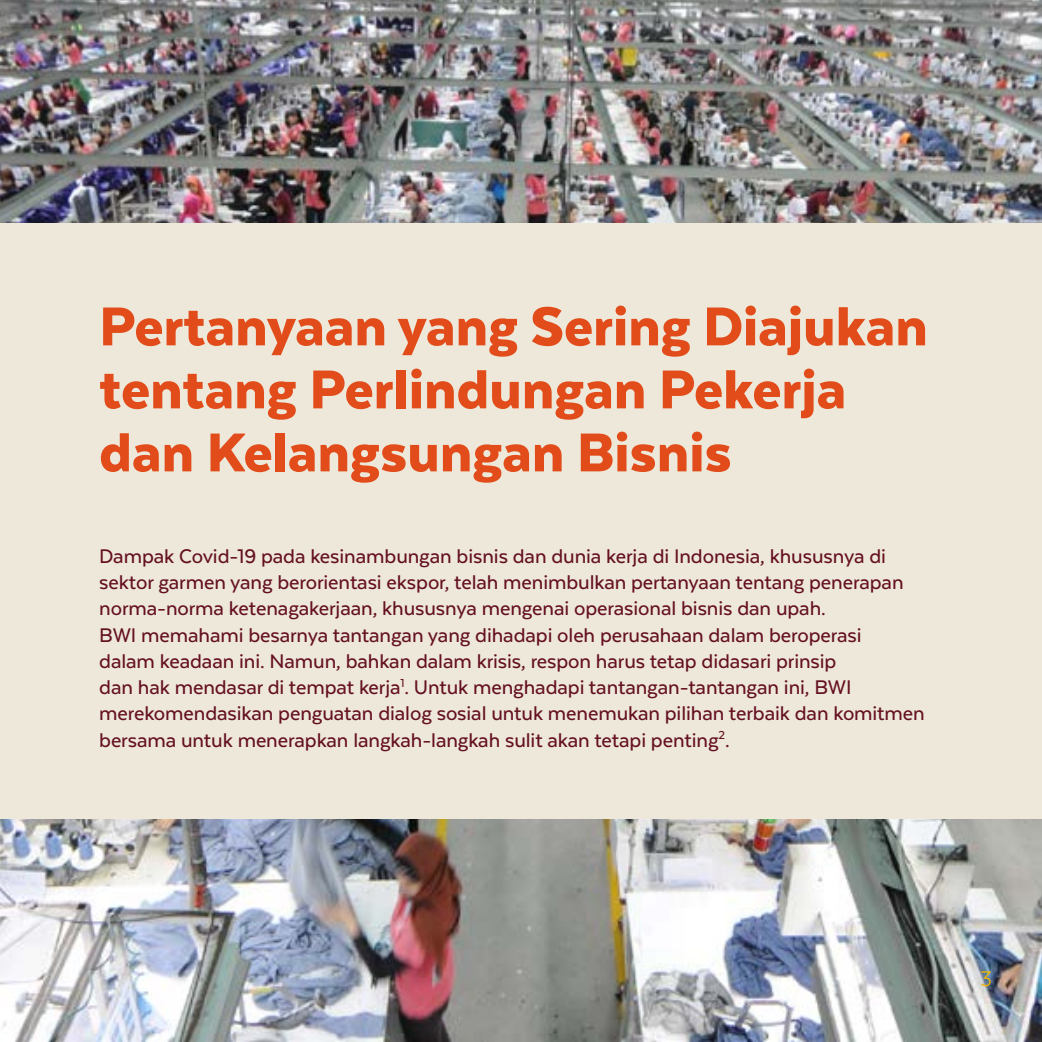
<style>
.page{position:relative;width:1042px;height:1042px;background:#fff}
.page>*{position:absolute;margin:0;border:0;box-sizing:border-box;transform-origin:0 0}
.t1{font:900 63px/63px "Texta";color:#e24c1a}
.t2{font:24.5px "Texta";color:#f4b500}
.t3{font:500 22.75px/26.2px "Texta";letter-spacing:-.005em;color:#651021}
</style>
<div class="page">
<img style="left:0;top:0;width:1042px;height:1042px">
<div style="left:0;top:223px;width:1042px;height:596px;background:#ede8d9"></div>
<h1 class="t1" style="left:99px;top:294px;width:830px">Pertanyaan yang Sering Diajukan tentang Perlindungan Pekerja dan Kelangsungan Bisnis</h1>
<p class="t3" style="left:99px;top:543px;width:827px">Dampak Covid-19 pada kesinambungan bisnis dan dunia kerja di Indonesia, khususnya di sektor garmen yang berorientasi ekspor, telah menimbulkan pertanyaan tentang penerapan norma-norma ketenagakerjaan, khususnya mengenai operasional bisnis dan upah.<br>BWI memahami besarnya tantangan yang dihadapi oleh perusahaan dalam beroperasi<br>dalam keadaan ini. Namun, bahkan dalam krisis, respon harus tetap didasari prinsip<br>dan hak mendasar di tempat kerja<sup>1</sup>. Untuk menghadapi tantangan-tantangan ini, BWI merekomendasikan penguatan dialog sosial untuk menemukan pilihan terbaik dan komitmen bersama untuk menerapkan langkah-langkah sulit akan tetapi penting<sup>2</sup>.</p>
<p class="t2" style="left:980px;top:966px;width:14px">3</p>
</div>
